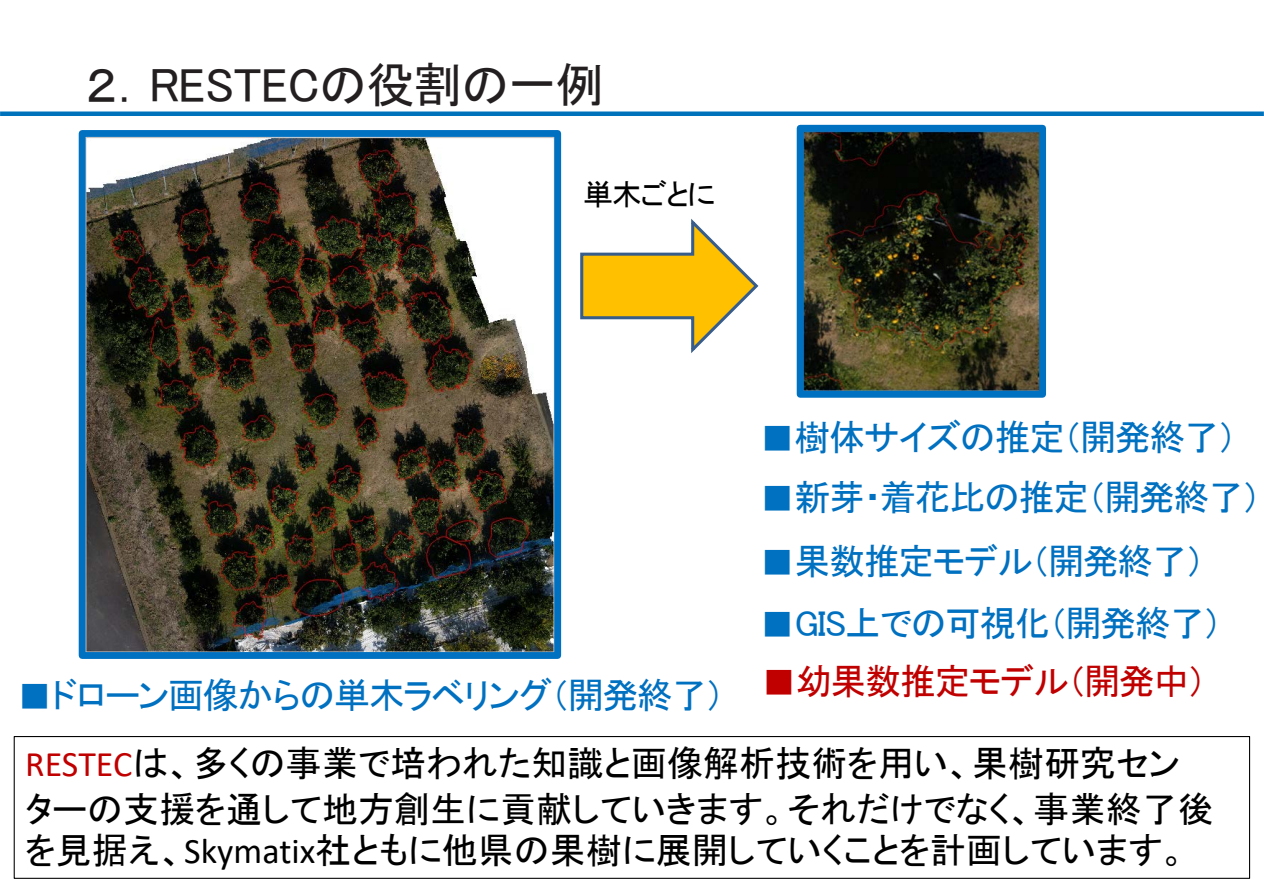
<style>
.page{position:relative;width:1264px;height:894px;background:#fff}
.page>*{position:absolute;margin:0;border:0;box-sizing:border-box;transform-origin:0 0}
.t1{font:48px "MS P Gothic";letter-spacing:-.01em;color:#231f20}
.t2{font:36px/45.9px "MS P Gothic";color:#000}
.t3{font:36px "MS P Gothic";letter-spacing:-.04em;color:#0070c0}
.t4{font:36px "MS P Gothic";letter-spacing:-.04em;color:#c00000}
.t5{font:30px "MS P Gothic";letter-spacing:-.05em;color:#000}
.t6{font:9px "MS P Gothic";letter-spacing:.02em;color:#231f20}
.s1{font-size:34.2px}
.s2{font-family:"Calibri";color:#c00000}
.s3{font-family:"Calibri"}
</style>
<div class="page">
<div style="left:0;top:111px;width:1263px;height:5px;background:#0072bc"></div>
<img style="left:87px;top:138px;width:466px;height:512px">
<div style="left:79px;top:130px;width:482px;height:528px;border:7px solid #0070c0"></div>
<img style="left:804px;top:133px;width:233px;height:256px">
<div style="left:796px;top:125px;width:249px;height:272px;border:7px solid #0070c0"></div>
<svg style="left:580px;top:218px;width:179px;height:135px"></svg>
<div style="left:14px;top:735px;width:1235px;height:143px;background:#fff;border:1px solid #000"></div>
<p class="t1" style="left:85px;top:60px;width:520px">２．RESTECの役割の一例</p>
<p class="t5" style="left:583px;top:179px;width:134px">単木ごとに</p>
<p class="t3" style="left:17px;top:677px;width:708px"><span class="s1">■</span>ドローン画像からの単木ラベリング（開発終了）</p>
<p class="t3" style="left:760px;top:419px;width:477px"><span class="s1">■</span>樹体サイズの推定（開発終了）</p>
<p class="t3" style="left:760px;top:479px;width:502px"><span class="s1">■</span>新芽・着花比の推定（開発終了）</p>
<p class="t3" style="left:760px;top:542px;width:445px"><span class="s1">■</span>果数推定モデル（開発終了）</p>
<p class="t3" style="left:760px;top:605px;width:463px"><span class="s1">■</span>GIS上での可視化（開発終了）</p>
<p class="t4" style="left:761px;top:662px;width:445px"><span class="s1">■</span>幼果数推定モデル（開発中）</p>
<p class="t2" style="left:25px;top:740px;width:1189px"><span class="s2">RESTEC</span>は、多くの事業で培われた知識と画像解析技術を用い、果樹研究センターの支援を通して地方創生に貢献していきます。それだけでなく、事業終了後</p>
<p class="t2" style="left:25px;top:826px;width:1162px">を見据え、<span class="s3">Skymatix</span>社ともに他県の果樹に展開していくことを計画しています。</p>
<p class="t6" style="left:178px;top:851px;width:145px">ＡｌｌｒｉｇｈｔｓｒｅｓｅｒｖｅｄＲＥＳＴＥＣ２０20</p>
</div>
